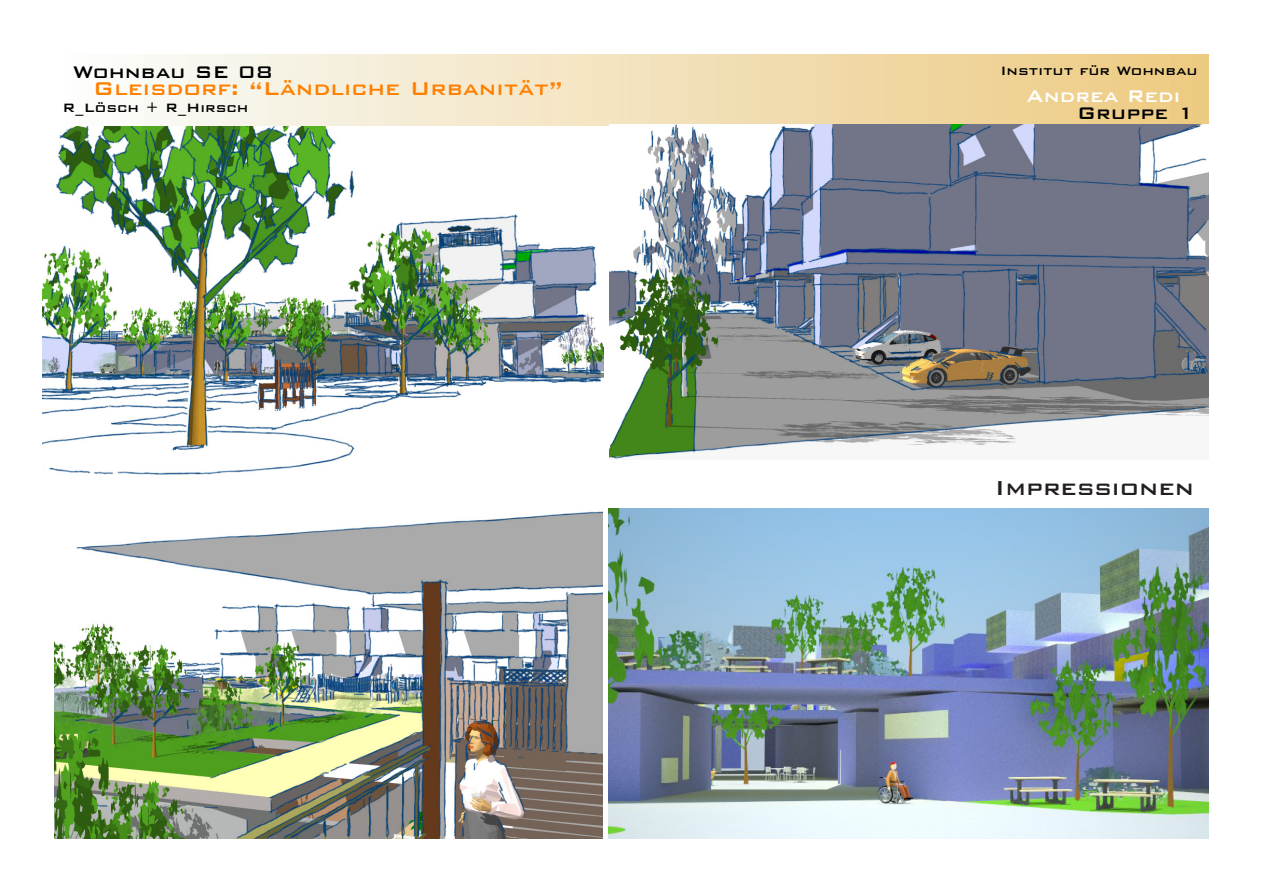
<style>
.page{position:relative;width:1263px;height:893px;background:#fff}
.page>*{position:absolute;margin:0;border:0;box-sizing:border-box;transform-origin:0 0}
.t1{font:500 27px "Bank Gothic BT";color:#231f20}
.t2{font:500 24.75px "Bank Gothic BT";color:#ff8000}
.t3{font:500 22.5px "Bank Gothic BT";color:#000}
.t4{font:500 22.5px "Bank Gothic BT";color:#fff}
.t5{font:500 16.2px "Bank Gothic BT";color:#000}
</style>
<div class="page">
<div style="left:57px;top:54px;width:1152px;height:72px;background:linear-gradient(to right,#fbfefe,#e9c780)"></div>
<img style="left:609px;top:508px;width:600px;height:331px">
<img style="left:42px;top:126px;width:561px;height:349px">
<img style="left:609px;top:125px;width:600px;height:334px">
<img style="left:54px;top:511px;width:548px;height:328px">
<h3 class="t3" style="left:73px;top:60px;width:202px">Wohnbau SE 08</h3>
<h2 class="t2" style="left:93px;top:75px;width:472px">Gleisdorf: “Ländliche Urbanität”</h2>
<p class="t5" style="left:63px;top:99px;width:187px">R_Lösch + R_Hirsch</p>
<p class="t5" style="left:1000px;top:62px;width:199px">Institut für Wohnbau</p>
<h3 class="t4" style="left:1026px;top:84px;width:155px">Andrea Redi</h3>
<h3 class="t3" style="left:1077px;top:101px;width:119px">Gruppe 1</h3>
<p class="t1" style="left:995px;top:473px;width:201px">Impressionen</p>
</div>
